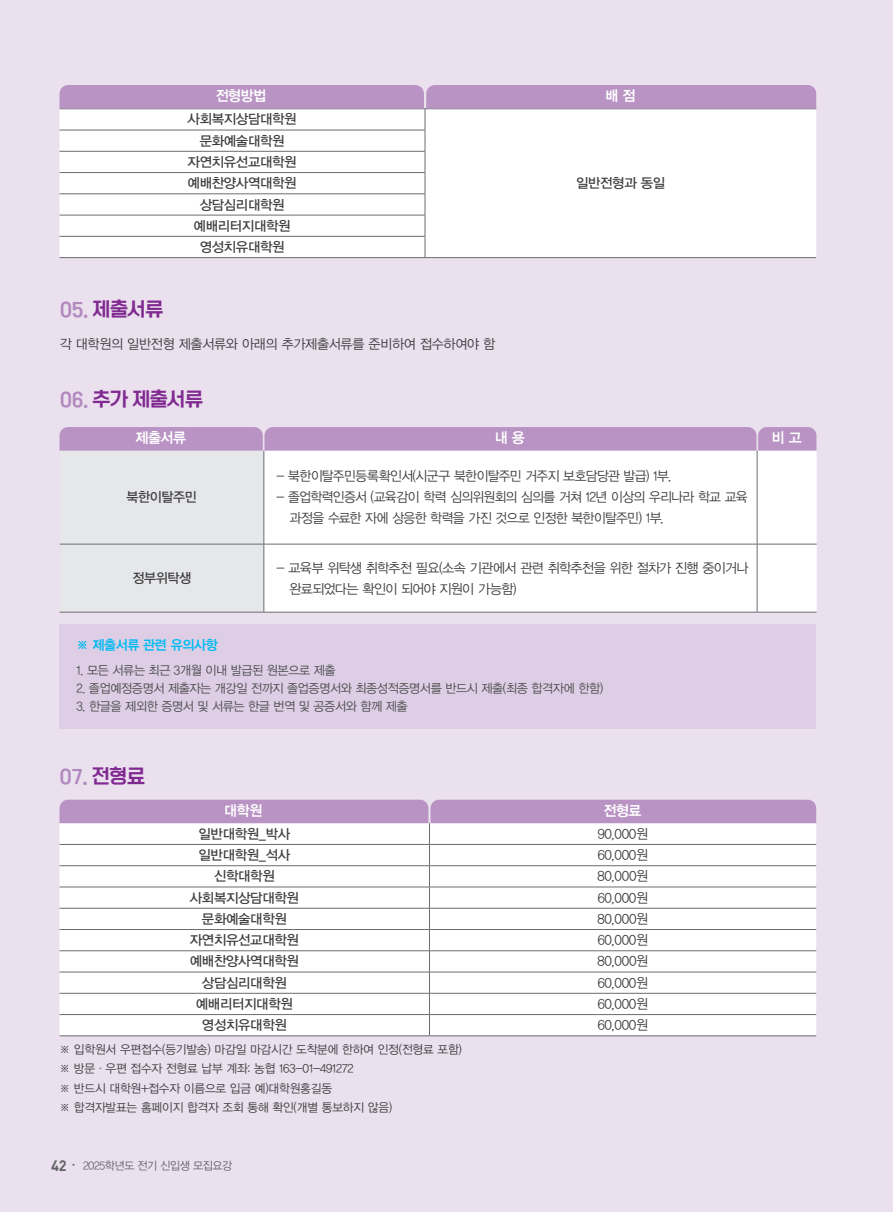
<style>
.page{position:relative;width:893px;height:1212px;background:#eae0ee}
.page>*{position:absolute;margin:0;border:0;box-sizing:border-box;transform-origin:0 0}
.t1{font:19.5px "ONE Mobile Title OTF Regular";letter-spacing:-.02em;color:#802990}
.t2{font:19.5px "ONE Mobile Title OTF Regular";color:#b289be}
.표뚜껑{font:14.55px "YDVYGO14";letter-spacing:-.03em;color:#fff}
.바탕글{font:13.5px "YDVYGO13";letter-spacing:-.025em;color:#3e3e3f}
.좌우_0_5{font:13.5px "YDVYGO12";letter-spacing:-.03em;color:#3e3e3f}
.좌우_0_5-2{font:13.5px/21px "YDVYGO12";letter-spacing:-.05em;color:#3e3e3f;scale:.95 1}
.좌우_0_5-3{font:13.5px/21px "YDVYGO12";letter-spacing:-.05em;color:#3e3e3f}
.좌우_0_5-4{font:13.5px "YDVYGO12";letter-spacing:-.03em;color:#3e3e3f;scale:.95 1}
.t3{font:13.5px "YDVYGO14";letter-spacing:-.03em;color:#00baf1}
.t4{font:12.45px "YDVYGO12";letter-spacing:-.03em;color:#4b4c4d}
.t5{font:12px "YDVYGO12";letter-spacing:-.015em;color:#3e3e3f}
.t6{font:11.25px "YDVYGO12";letter-spacing:-.03em;color:#636366}
.s1{color:#b289be}
.s2{color:#802990}
.s3{font-family:"DIN Pro";font-weight:700;font-size:15px}
.s4{font-family:"ONE Mobile OTF Bold";font-size:12.75px}
</style>
<div class="page">
<hr style="left:892px;top:0;width:1px;height:1212px;background:#c7bfde">
<svg style="left:892px;top:64px;width:1px;height:1084px"></svg>
<hr style="left:757px;top:544px;width:60px;height:1px;background:#6c6d70">
<hr style="left:60px;top:612px;width:204px;height:1px;background:#6c6d70">
<hr style="left:264px;top:612px;width:493px;height:1px;background:#6c6d70">
<hr style="left:757px;top:612px;width:60px;height:1px;background:#6c6d70">
<div style="left:60px;top:624px;width:756px;height:104px;background:#decee5"></div>
<svg style="left:60px;top:427px;width:756px;height:185px"></svg>
<hr style="left:425px;top:257px;width:391px;height:1px;background:#6c6d70">
<hr style="left:60px;top:257px;width:365px;height:1px;background:#6c6d70">
<svg style="left:60px;top:85px;width:756px;height:172px;background:#f2edf3"></svg>
<hr style="left:60px;top:1035px;width:369px;height:1px;background:#6c6d70">
<hr style="left:429px;top:1035px;width:387px;height:1px;background:#6c6d70">
<svg style="left:60px;top:800px;width:756px;height:235px;background:#f2eef3"></svg>
<p class="표뚜껑" style="left:216px;top:87px;width:52px">전형방법</p>
<p class="표뚜껑" style="left:605px;top:87px;width:32px">배 점</p>
<p class="바탕글" style="left:188px;top:112px;width:111px">사회복지상담대학원</p>
<p class="바탕글" style="left:200px;top:133px;width:86px">문화예술대학원</p>
<p class="바탕글" style="left:188px;top:154px;width:111px">자연치유선교대학원</p>
<p class="바탕글" style="left:188px;top:175px;width:111px">예배찬양사역대학원</p>
<p class="바탕글" style="left:200px;top:197px;width:86px">상담심리대학원</p>
<p class="바탕글" style="left:194px;top:218px;width:98px">예배리터지대학원</p>
<p class="바탕글" style="left:200px;top:239px;width:86px">영성치유대학원</p>
<p class="t1" style="left:60px;top:299px;width:105px"><span class="s1">05.</span> 제출서류</p>
<p class="좌우_0_5" style="left:60px;top:336px;width:437px">각 대학원의 일반전형 제출서류와 아래의 추가제출서류를 준비하여 접수하여야 함</p>
<p class="t1" style="left:60px;top:388px;width:145px"><span class="s1">06.</span> 추가 제출서류</p>
<p class="바탕글" style="left:576px;top:175px;width:91px">일반전형과 동일</p>
<p class="표뚜껑" style="left:135px;top:429px;width:52px">제출서류</p>
<p class="표뚜껑" style="left:495px;top:429px;width:32px">내 용</p>
<p class="표뚜껑" style="left:772px;top:429px;width:32px">비 고</p>
<p class="바탕글" style="left:127px;top:489px;width:72px">북한이탈주민</p>
<p class="좌우_0_5-4" style="left:277px;top:468px;width:417px">- 북한이탈주민등록확인서(시군구 북한이탈주민 거주지 보호담당관 발급) 1부.</p>
<p class="좌우_0_5-2" style="left:289px;top:487px;width:484px;text-indent:-13px">- 졸업학력인증서 (교육감이 학력 심의위원회의 심의를 거쳐 12년 이상의 우리나라 학교 교육 과정을 수료한 자에 상응한 학력을 가진 것으로 인정한 북한이탈주민) 1부.</p>
<p class="바탕글" style="left:132px;top:570px;width:60px">정부위탁생</p>
<p class="좌우_0_5-3" style="left:289px;top:557px;width:461px;text-indent:-13px">- 교육부 위탁생 취학추천 필요(소속 기관에서 관련 취학추천을 위한 절차가 진행 중이거나 완료되었다는 확인이 되어야 지원이 가능함)</p>
<p class="t3" style="left:77px;top:637px;width:143px">※ 제출서류 관련 유의사항</p>
<p class="t4" style="left:77px;top:663px;width:261px">1. 모든 서류는 최근 3개월 이내 발급된 원본으로 제출</p>
<p class="t4" style="left:77px;top:681px;width:528px">2. 졸업예정증명서 제출자는 개강일 전까지 졸업증명서와 최종성적증명서를 반드시 제출(최종 합격자에 한함)</p>
<p class="t4" style="left:77px;top:699px;width:333px">3. 한글을 제외한 증명서 및 서류는 한글 번역 및 공증서와 함께 제출</p>
<p class="t2" style="left:60px;top:766px;width:87px">07. <span class="s2">전형료</span></p>
<p class="표뚜껑" style="left:224px;top:802px;width:40px">대학원</p>
<p class="표뚜껑" style="left:603px;top:802px;width:40px">전형료</p>
<p class="바탕글" style="left:199px;top:826px;width:93px">일반대학원_박사</p>
<p class="좌우_0_5" style="left:598px;top:826px;width:52px">90,000원</p>
<p class="바탕글" style="left:199px;top:847px;width:93px">일반대학원_석사</p>
<p class="좌우_0_5" style="left:598px;top:847px;width:52px">60,000원</p>
<p class="바탕글" style="left:214px;top:868px;width:62px">신학대학원</p>
<p class="좌우_0_5" style="left:598px;top:868px;width:52px">80,000원</p>
<p class="바탕글" style="left:190px;top:890px;width:111px">사회복지상담대학원</p>
<p class="좌우_0_5" style="left:598px;top:890px;width:52px">60,000원</p>
<p class="바탕글" style="left:202px;top:911px;width:86px">문화예술대학원</p>
<p class="좌우_0_5" style="left:598px;top:911px;width:52px">80,000원</p>
<p class="바탕글" style="left:190px;top:932px;width:111px">자연치유선교대학원</p>
<p class="좌우_0_5" style="left:598px;top:932px;width:52px">60,000원</p>
<p class="바탕글" style="left:190px;top:953px;width:111px">예배찬양사역대학원</p>
<p class="좌우_0_5" style="left:598px;top:953px;width:52px">80,000원</p>
<p class="바탕글" style="left:202px;top:975px;width:86px">상담심리대학원</p>
<p class="좌우_0_5" style="left:598px;top:975px;width:52px">60,000원</p>
<p class="바탕글" style="left:196px;top:996px;width:98px">예배리터지대학원</p>
<p class="좌우_0_5" style="left:598px;top:996px;width:52px">60,000원</p>
<p class="바탕글" style="left:202px;top:1017px;width:86px">영성치유대학원</p>
<p class="좌우_0_5" style="left:598px;top:1017px;width:52px">60,000원</p>
<p class="t5" style="left:60px;top:1042px;width:404px">※ 입학원서 우편접수(등기발송) 마감일 마감시간 도착분에 한하여 인정(전형료 포함)</p>
<p class="t5" style="left:60px;top:1061px;width:295px">※ 방문·우편 접수자 전형료 납부 계좌: 농협 163-01-491272</p>
<p class="t5" style="left:60px;top:1081px;width:274px">※ 반드시 대학원+접수자 이름으로 입금 예)대학원홍길동</p>
<p class="t5" style="left:60px;top:1100px;width:334px">※ 합격자발표는 홈페이지 합격자 조회 통해 확인(개별 통보하지 않음)</p>
<p class="t6" style="left:51px;top:1158px;width:183px"><span class="s3">42</span> <span class="s4">·</span> 2025학년도 전기 신입생 모집요강</p>
</div>
